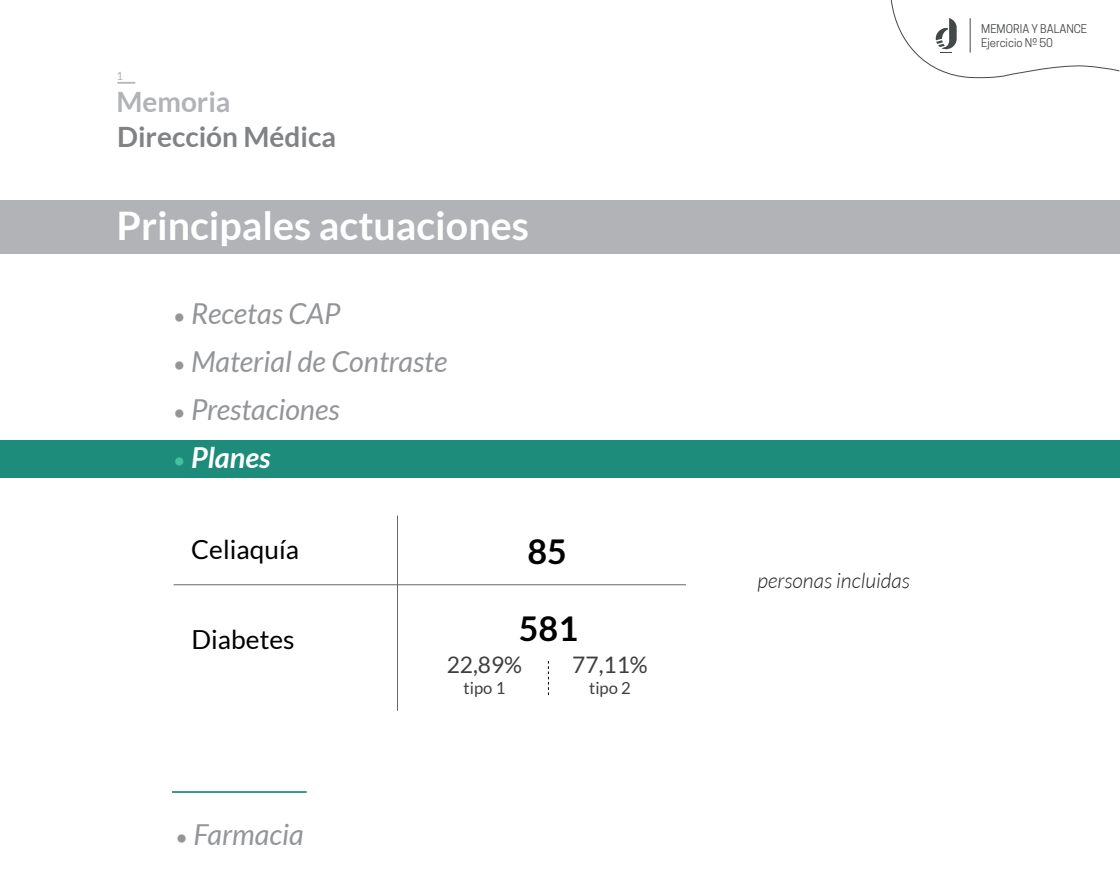
<style>
.page{position:relative;width:1120px;height:896px;background:#fff}
.page>*{position:absolute;margin:0;border:0;box-sizing:border-box;transform-origin:0 0}
.t1{font:700 39.38px "Lato";color:#fff}
.t2{font:700 34.12px "Lato";color:#000001}
.t3{font:italic 28.88px "Lato";color:#939598}
.t4{font:italic 700 28.88px "Lato";color:#fff}
.t5{font:700 28px "Lato";color:#808285}
.t6{font:700 28px "Lato";color:#b2b3b7}
.t7{font:26.25px "Lato";color:#000001}
.t8{font:22.75px "Lato";color:#3e3e3f}
.t9{font:italic 300 21px "Lato";color:#231f20}
.t10{font:16.62px "Lato";color:#3e3e3f}
.t11{font:11.38px/14px "Cooper Hewitt";color:#454849}
.t12{font:11.38px "Lato";color:#b2b3b7}
.s1{font-size:21.88px}
.s2{font-weight:400;font-size:21.88px;color:#48bf9d}
</style>
<div class="page">
<div style="left:0;top:441px;width:1119px;height:37px;background:#1d8c7a"></div>
<div style="left:0;top:200px;width:1119px;height:53px;background:#b2b3b7"></div>
<svg style="left:117px;top:82px;width:18px;height:2px"></svg>
<svg style="left:891px;top:0;width:229px;height:78px"></svg>
<hr style="left:172px;top:791px;width:135px;height:2px;background:#1d8c7a">
<hr style="left:174px;top:584px;width:512px;height:1px;background:#666968">
<hr style="left:397px;top:516px;width:1px;height:195px;background:#666968">
<svg style="left:548px;top:661px;width:1px;height:34px"></svg>
<p class="t12" style="left:116px;top:70px;width:8px">1</p>
<p class="t6" style="left:116px;top:86px;width:116px">Memoria</p>
<p class="t5" style="left:117px;top:120px;width:220px">Dirección Médica</p>
<h1 class="t1" style="left:116px;top:203px;width:414px">Principales actuaciones</h1>
<p class="t3" style="left:173px;top:297px;width:169px"><span class="s1">•</span> Recetas CAP</p>
<p class="t3" style="left:173px;top:345px;width:276px"><span class="s1">•</span> Material de Contraste</p>
<p class="t3" style="left:173px;top:393px;width:168px"><span class="s1">•</span> Prestaciones</p>
<p class="t4" style="left:173px;top:441px;width:99px"><span class="s2">•</span> Planes</p>
<p class="t7" style="left:191px;top:535px;width:109px">Celiaquía</p>
<p class="t2" style="left:527px;top:532px;width:41px">85</p>
<p class="t7" style="left:191px;top:625px;width:105px">Diabetes</p>
<p class="t3" style="left:175px;top:819px;width:130px"><span class="s1">•</span> Farmacia</p>
<p class="t2" style="left:519px;top:609px;width:61px">581</p>
<p class="t8" style="left:572px;top:653px;width:77px">77,11%</p>
<p class="t10" style="left:589px;top:678px;width:43px">tipo 2</p>
<p class="t8" style="left:447px;top:653px;width:77px">22,89%</p>
<p class="t10" style="left:464px;top:678px;width:43px">tipo 1</p>
<p class="t11" style="left:981px;top:21px;width:107px">MEMORIA Y BALANCE<br>Ejercicio Nº 50</p>
<p class="t9" style="left:757px;top:569px;width:154px">personas incluidas</p>
</div>
